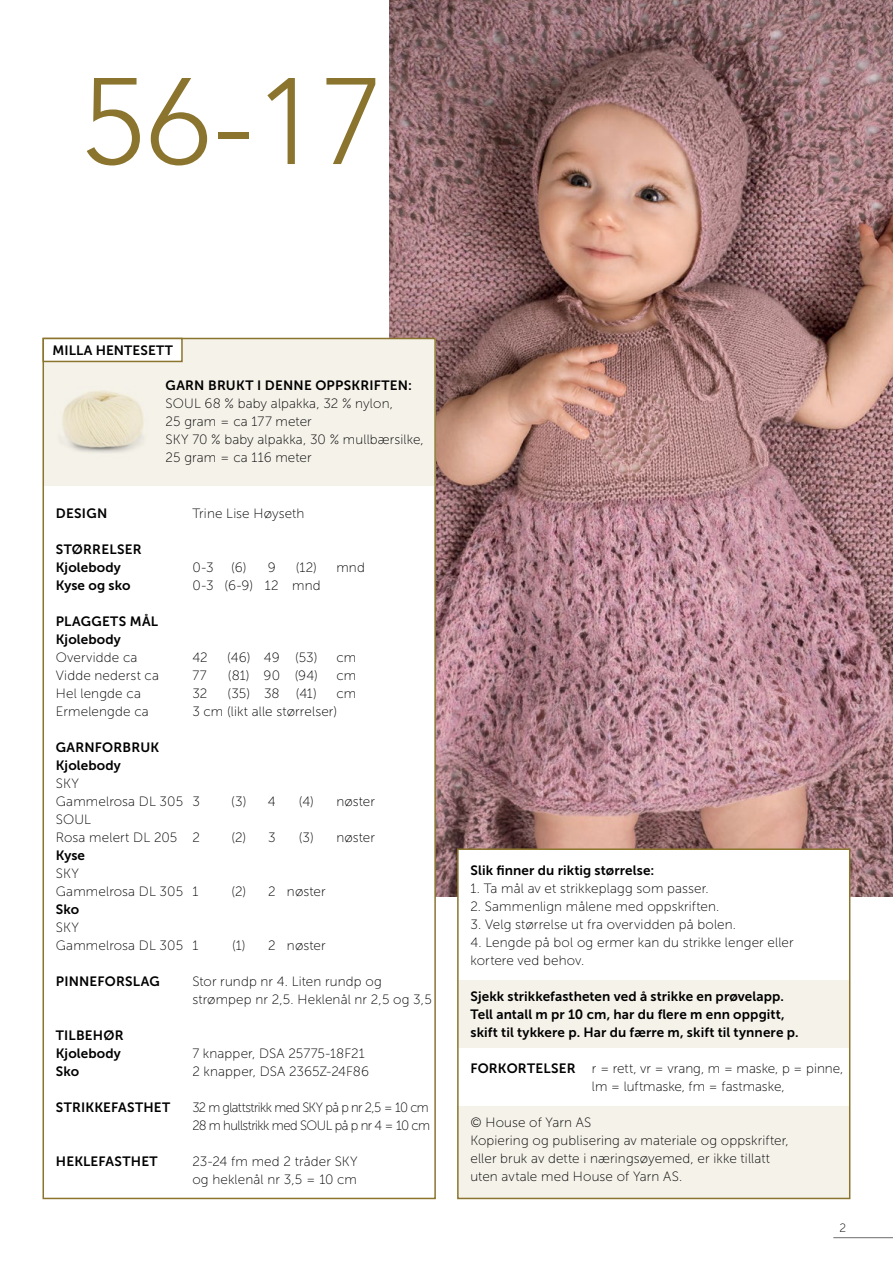
<style>
.page{position:relative;width:893px;height:1263px;background:#fff}
.page>*{position:absolute;margin:0;border:0;box-sizing:border-box;transform-origin:0 0}
.t1{font:300 121.5px "Avenir";color:#8b752e}
.INNHOLD{font:13.5px/18px "Museo Sans 100";letter-spacing:.01em;color:#000}
.INNHOLD-2{font:13.5px "Museo Sans 700";letter-spacing:.01em;color:#000}
.INNHOLD-3{font:13.5px "Museo Sans 100";letter-spacing:-.04em;color:#000;scale:.96 1}
.INNHOLD-4{font:13.5px "Museo Sans 100";letter-spacing:-.04em;color:#000}
.INNHOLD-_Opps{font:13.5px "Museo Sans 700";letter-spacing:.005em;color:#000}
.INNHOLD-5{font:13.5px "Museo Sans 700";letter-spacing:.03em;color:#000}
.t2{font:12px "Museo Sans 100";color:#000}
.s1{font-family:"Museo Sans 700"}
</style>
<div class="page">
<hr style="left:833px;top:1237px;width:60px;height:1px;background:#6d6e71">
<img style="left:389px;top:0;width:504px;height:897px">
<div style="left:43px;top:338px;width:392px;height:861px;background:#fff"></div>
<div style="left:43px;top:338px;width:392px;height:148px;background:#f5f2ea"></div>
<div style="left:43px;top:338px;width:393px;height:861px;border:2px solid #8b752e"></div>
<div style="left:43px;top:338px;width:140px;height:24px;background:#fff;border:2px solid #8b752e"></div>
<img style="left:62px;top:390px;width:82px;height:63px">
<div style="left:458px;top:849px;width:392px;height:322px;background:#fff"></div>
<div style="left:458px;top:1107px;width:392px;height:91px;background:#f5f2ea"></div>
<div style="left:458px;top:980px;width:392px;height:68px;background:#f5f2ea"></div>
<div style="left:457px;top:848px;width:393px;height:351px;border:2px solid #8b752e"></div>
<p class="t1" style="left:82px;top:50px;width:304px">56-17</p>
<p class="INNHOLD-_Opps" style="left:53px;top:343px;width:122px">MILLA HENTESETT</p>
<p class="INNHOLD-2" style="left:166px;top:378px;width:248px">GARN BRUKT I DENNE OPPSKRIFTEN:</p>
<p class="INNHOLD" style="left:166px;top:394px;width:229px">SOUL 68 % baby alpakka, 32 % nylon,</p>
<p class="INNHOLD" style="left:166px;top:412px;width:148px">25 gram = ca 177 meter</p>
<p class="INNHOLD" style="left:166px;top:430px;width:260px">SKY 70 % baby alpakka, 30 % mullbærsilke,<br>25 gram = ca 116 meter</p>
<p class="INNHOLD-2" style="left:56px;top:506px;width:53px">DESIGN</p>
<p class="INNHOLD" style="left:192px;top:504px;width:114px">Trine Lise Høyseth</p>
<p class="INNHOLD-2" style="left:56px;top:542px;width:87px">STØRRELSER</p>
<p class="INNHOLD-2" style="left:56px;top:560px;width:67px">Kjolebody</p>
<p class="INNHOLD" style="left:192px;top:558px;width:23px">0-3</p>
<p class="INNHOLD" style="left:231px;top:558px;width:46px">(6) 9</p>
<p class="INNHOLD" style="left:296px;top:558px;width:71px">(12) mnd</p>
<p class="INNHOLD-2" style="left:56px;top:578px;width:76px">Kyse og sko</p>
<p class="INNHOLD" style="left:192px;top:576px;width:130px">0-3 (6-9) 12 mnd</p>
<p class="INNHOLD-5" style="left:56px;top:614px;width:104px">PLAGGETS MÅL</p>
<p class="INNHOLD-2" style="left:56px;top:632px;width:67px">Kjolebody</p>
<p class="INNHOLD" style="left:56px;top:648px;width:83px">Overvidde ca</p>
<p class="INNHOLD" style="left:192px;top:648px;width:17px">42</p>
<p class="INNHOLD" style="left:227px;top:648px;width:92px">(46) 49 (53)</p>
<p class="INNHOLD" style="left:336px;top:648px;width:21px">cm</p>
<p class="INNHOLD" style="left:56px;top:666px;width:105px">Vidde nederst ca</p>
<p class="INNHOLD" style="left:192px;top:666px;width:16px">77</p>
<p class="INNHOLD" style="left:228px;top:666px;width:92px">(81) 90 (94)</p>
<p class="INNHOLD" style="left:336px;top:666px;width:21px">cm</p>
<p class="INNHOLD" style="left:56px;top:684px;width:87px">Hel lengde ca</p>
<p class="INNHOLD" style="left:192px;top:684px;width:16px">32</p>
<p class="INNHOLD" style="left:228px;top:684px;width:91px">(35) 38 (41)</p>
<p class="INNHOLD" style="left:336px;top:684px;width:21px">cm</p>
<p class="INNHOLD" style="left:56px;top:702px;width:95px">Ermelengde ca</p>
<p class="INNHOLD" style="left:192px;top:702px;width:146px">3 cm (likt alle størrelser)</p>
<p class="INNHOLD-2" style="left:56px;top:740px;width:105px">GARNFORBRUK</p>
<p class="INNHOLD-2" style="left:56px;top:758px;width:67px">Kjolebody</p>
<p class="INNHOLD" style="left:56px;top:774px;width:25px">SKY</p>
<p class="INNHOLD" style="left:56px;top:792px;width:146px">Gammelrosa DL 305 3</p>
<p class="INNHOLD" style="left:231px;top:792px;width:46px">(3) 4</p>
<p class="INNHOLD" style="left:299px;top:792px;width:78px">(4) nøster</p>
<p class="INNHOLD" style="left:56px;top:810px;width:37px">SOUL</p>
<p class="INNHOLD" style="left:56px;top:828px;width:146px">Rosa melert DL 205 2</p>
<p class="INNHOLD" style="left:231px;top:828px;width:46px">(2) 3</p>
<p class="INNHOLD" style="left:299px;top:828px;width:78px">(3) nøster</p>
<p class="INNHOLD-2" style="left:56px;top:848px;width:31px">Kyse</p>
<p class="INNHOLD" style="left:56px;top:864px;width:25px">SKY</p>
<p class="INNHOLD" style="left:56px;top:882px;width:144px">Gammelrosa DL 305 1</p>
<p class="INNHOLD" style="left:231px;top:882px;width:96px">(2) 2 nøster</p>
<p class="INNHOLD-2" style="left:56px;top:902px;width:25px">Sko</p>
<p class="INNHOLD" style="left:56px;top:918px;width:25px">SKY</p>
<p class="INNHOLD" style="left:56px;top:936px;width:144px">Gammelrosa DL 305 1</p>
<p class="INNHOLD" style="left:232px;top:936px;width:95px">(1) 2 nøster</p>
<p class="INNHOLD-2" style="left:56px;top:974px;width:105px">PINNEFORSLAG</p>
<p class="INNHOLD" style="left:192px;top:972px;width:191px">Stor rundp nr 4. Liten rundp og</p>
<p class="INNHOLD" style="left:192px;top:990px;width:241px">strømpep nr 2,5. Heklenål nr 2,5 og 3,5</p>
<p class="INNHOLD-2" style="left:56px;top:1028px;width:69px">TILBEHØR</p>
<p class="INNHOLD-2" style="left:56px;top:1046px;width:67px">Kjolebody</p>
<p class="INNHOLD" style="left:192px;top:1044px;width:174px">7 knapper, DSA 25775-18F21</p>
<p class="INNHOLD-2" style="left:56px;top:1064px;width:25px">Sko</p>
<p class="INNHOLD" style="left:192px;top:1062px;width:178px">2 knapper, DSA 2365Z-24F86</p>
<p class="INNHOLD-2" style="left:56px;top:1100px;width:116px">STRIKKEFASTHET</p>
<p class="INNHOLD-3" style="left:192px;top:1100px;width:248px">32 m glattstrikk med SKY på p nr 2,5 = 10 cm</p>
<p class="INNHOLD-4" style="left:192px;top:1118px;width:239px">28 m hullstrikk med SOUL på p nr 4 = 10 cm</p>
<p class="INNHOLD-2" style="left:56px;top:1154px;width:103px">HEKLEFASTHET</p>
<p class="INNHOLD" style="left:192px;top:1152px;width:167px">23-24 fm med 2 tråder SKY</p>
<p class="INNHOLD" style="left:192px;top:1170px;width:166px">og heklenål nr 3,5 = 10 cm</p>
<p class="INNHOLD-2" style="left:470px;top:863px;width:185px">Slik finner du riktig størrelse:</p>
<p class="INNHOLD" style="left:470px;top:879px;width:240px">1. Ta mål av et strikkeplagg som passer.</p>
<p class="INNHOLD" style="left:470px;top:897px;width:250px">2. Sammenlign målene med oppskriften.</p>
<p class="INNHOLD" style="left:470px;top:915px;width:267px">3. Velg størrelse ut fra overvidden på bolen.</p>
<p class="INNHOLD" style="left:470px;top:933px;width:325px">4. Lengde på bol og ermer kan du strikke lenger eller</p>
<p class="INNHOLD" style="left:470px;top:951px;width:115px">kortere ved behov.</p>
<p class="INNHOLD-2" style="left:470px;top:989px;width:315px">Sjekk strikkefastheten ved å strikke en prøvelapp.</p>
<p class="INNHOLD-2" style="left:470px;top:1007px;width:316px">Tell antall m pr 10 cm, har du flere m enn oppgitt,</p>
<p class="INNHOLD-2" style="left:470px;top:1025px;width:330px">skift til tykkere p. Har du færre m, skift til tynnere p.</p>
<p class="INNHOLD" style="left:470px;top:1059px;width:374px"><span class="s1">FORKORTELSER</span> r = rett, vr = vrang, m = maske, p = pinne,</p>
<p class="INNHOLD" style="left:592px;top:1077px;width:194px">lm = luftmaske, fm = fastmaske,</p>
<p class="INNHOLD" style="left:470px;top:1113px;width:123px">© House of Yarn AS</p>
<p class="INNHOLD" style="left:470px;top:1131px;width:320px">Kopiering og publisering av materiale og oppskrifter,</p>
<p class="INNHOLD" style="left:470px;top:1149px;width:301px">eller bruk av dette i næringsøyemed, er ikke tillatt</p>
<p class="INNHOLD" style="left:470px;top:1167px;width:214px">uten avtale med House of Yarn AS.</p>
<p class="t2" style="left:839px;top:1221px;width:8px">2</p>
</div>
